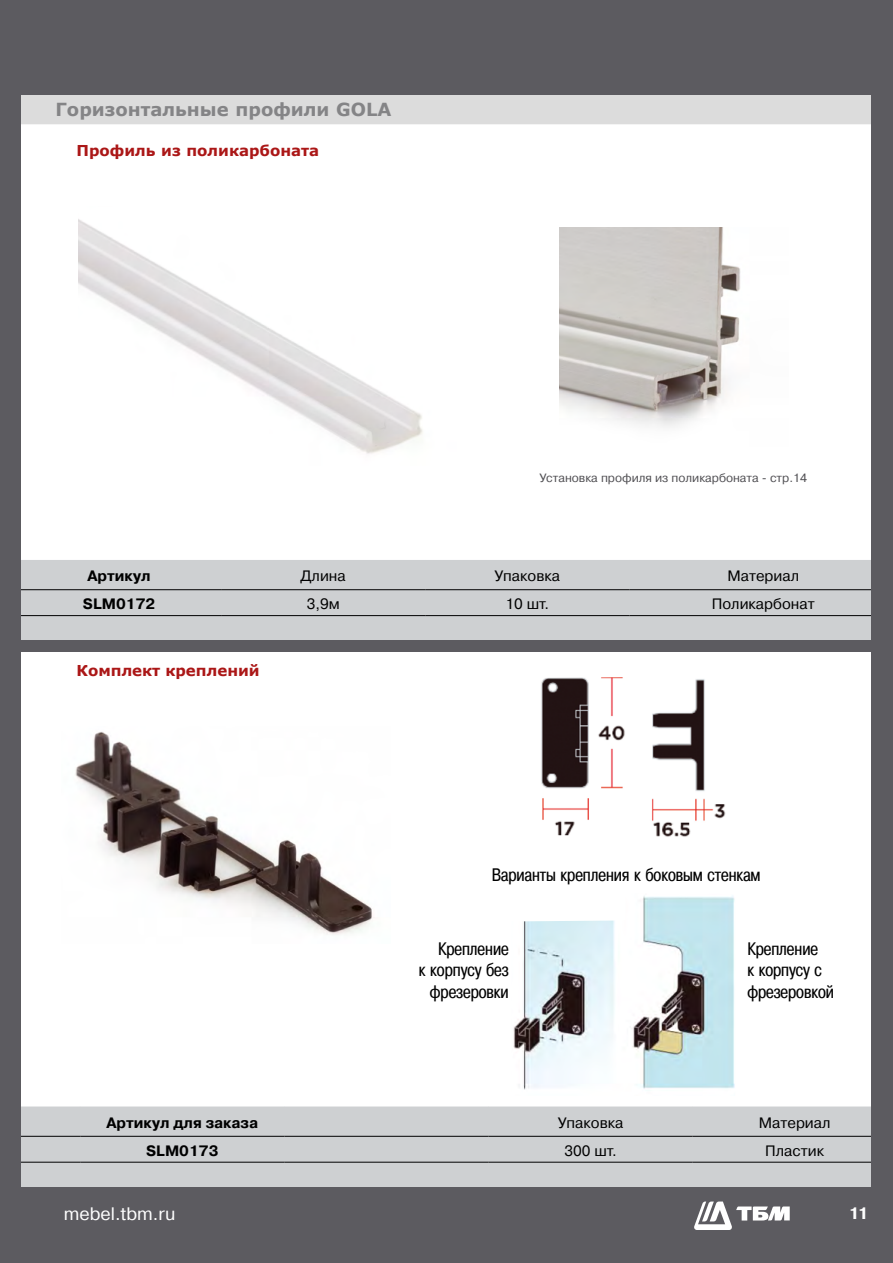
<style>
.page{position:relative;width:893px;height:1263px;background:#fff}
.page>*{position:absolute;margin:0;border:0;box-sizing:border-box;transform-origin:0 0}
.t1{font:18px/21.6px "Pragmatica Cond C";color:#000;text-align:right}
.t2{font:700 18px "Verdana";color:#848486}
.t3{font:18px "Pragmatica C";color:#fff}
.t4{font:700 16.5px "Pragmatica C";color:#fff}
.t5{font:15px "Pragmatica C";color:#000}
.t6{font:700 15px "Verdana";color:#ab1717}
.t7{font:700 15px "Pragmatica C";color:#000}
.t8{font:12px "Pragmatica C";color:#504f53}
</style>
<div class="page">
<div style="left:21px;top:560px;width:851px;height:81px;background:#ced0d2"></div>
<hr style="left:17px;top:589px;width:204px;height:1px;background:#000">
<hr style="left:221px;top:589px;width:204px;height:1px;background:#000">
<hr style="left:425px;top:589px;width:204px;height:1px;background:#000">
<hr style="left:629px;top:589px;width:264px;height:1px;background:#000">
<hr style="left:17px;top:615px;width:204px;height:1px;background:#000">
<hr style="left:221px;top:615px;width:204px;height:1px;background:#000">
<hr style="left:425px;top:615px;width:204px;height:1px;background:#000">
<hr style="left:629px;top:615px;width:264px;height:1px;background:#000">
<div style="left:21px;top:94px;width:851px;height:30px;background:#dcdcdc"></div>
<img style="left:541px;top:677px;width:185px;height:160px">
<img style="left:79px;top:219px;width:344px;height:235px">
<img style="left:75px;top:732px;width:299px;height:203px">
<img style="left:513px;top:896px;width:222px;height:194px">
<div style="left:0;top:641px;width:893px;height:11px;background:#5c5b60"></div>
<div style="left:21px;top:1106px;width:851px;height:81px;background:#ced0d2"></div>
<hr style="left:17px;top:1136px;width:63px;height:1px;background:#000">
<hr style="left:80px;top:1136px;width:204px;height:1px;background:#000">
<hr style="left:284px;top:1136px;width:204px;height:1px;background:#000">
<hr style="left:488px;top:1136px;width:205px;height:1px;background:#000">
<hr style="left:693px;top:1136px;width:200px;height:1px;background:#000">
<hr style="left:17px;top:1162px;width:63px;height:1px;background:#000">
<hr style="left:80px;top:1162px;width:204px;height:1px;background:#000">
<hr style="left:284px;top:1162px;width:204px;height:1px;background:#000">
<hr style="left:488px;top:1162px;width:205px;height:1px;background:#000">
<hr style="left:693px;top:1162px;width:200px;height:1px;background:#000">
<img style="left:559px;top:227px;width:182px;height:201px">
<div style="left:872px;top:81px;width:21px;height:1182px;background:#5c5b60"></div>
<div style="left:0;top:81px;width:21px;height:1182px;background:#5c5b60"></div>
<div style="left:0;top:0;width:893px;height:94px;background:#5c5b60"></div>
<div style="left:0;top:1187px;width:893px;height:76px;background:#5c5b60"></div>
<svg style="left:694px;top:1201px;width:96px;height:29px"></svg>
<p class="t2" style="left:56px;top:97px;width:338px">Горизонтальные профили GOLA</p>
<p class="t6" style="left:77px;top:140px;width:244px">Профиль из поликарбоната</p>
<p class="t8" style="left:539px;top:472px;width:269px">Установка профиля из поликарбоната - стр.14</p>
<p class="t7" style="left:87px;top:568px;width:65px">Артикул</p>
<p class="t5" style="left:301px;top:568px;width:47px">Длина</p>
<p class="t5" style="left:494px;top:568px;width:67px">Упаковка</p>
<p class="t5" style="left:727px;top:568px;width:73px">Материал</p>
<p class="t7" style="left:83px;top:596px;width:74px">SLM0172</p>
<p class="t5" style="left:307px;top:596px;width:35px">3,9м</p>
<p class="t5" style="left:506px;top:596px;width:45px">10 шт.</p>
<p class="t5" style="left:712px;top:596px;width:104px">Поликарбонат</p>
<p class="t6" style="left:77px;top:659px;width:185px">Комплект креплений</p>
<p class="t1" style="left:492px;top:864px;width:270px">Варианты крепления к боковым стенкам</p>
<p class="t1" style="left:419px;top:938px;width:91px">Крепление<br>к корпусу без фрезеровки</p>
<p class="t1" style="left:747px;top:938px;width:88px;text-align:left">Крепление<br>к корпусу с фрезеровкой</p>
<p class="t7" style="left:106px;top:1114px;width:153px">Артикул для заказа</p>
<p class="t5" style="left:558px;top:1114px;width:67px">Упаковка</p>
<p class="t5" style="left:759px;top:1114px;width:73px">Материал</p>
<p class="t7" style="left:146px;top:1142px;width:74px">SLM0173</p>
<p class="t5" style="left:564px;top:1142px;width:54px">300 шт.</p>
<p class="t5" style="left:765px;top:1142px;width:60px">Пластик</p>
<p class="t3" style="left:64px;top:1204px;width:113px">mebel.tbm.ru</p>
<p class="t4" style="left:849px;top:1204px;width:21px">11</p>
</div>
